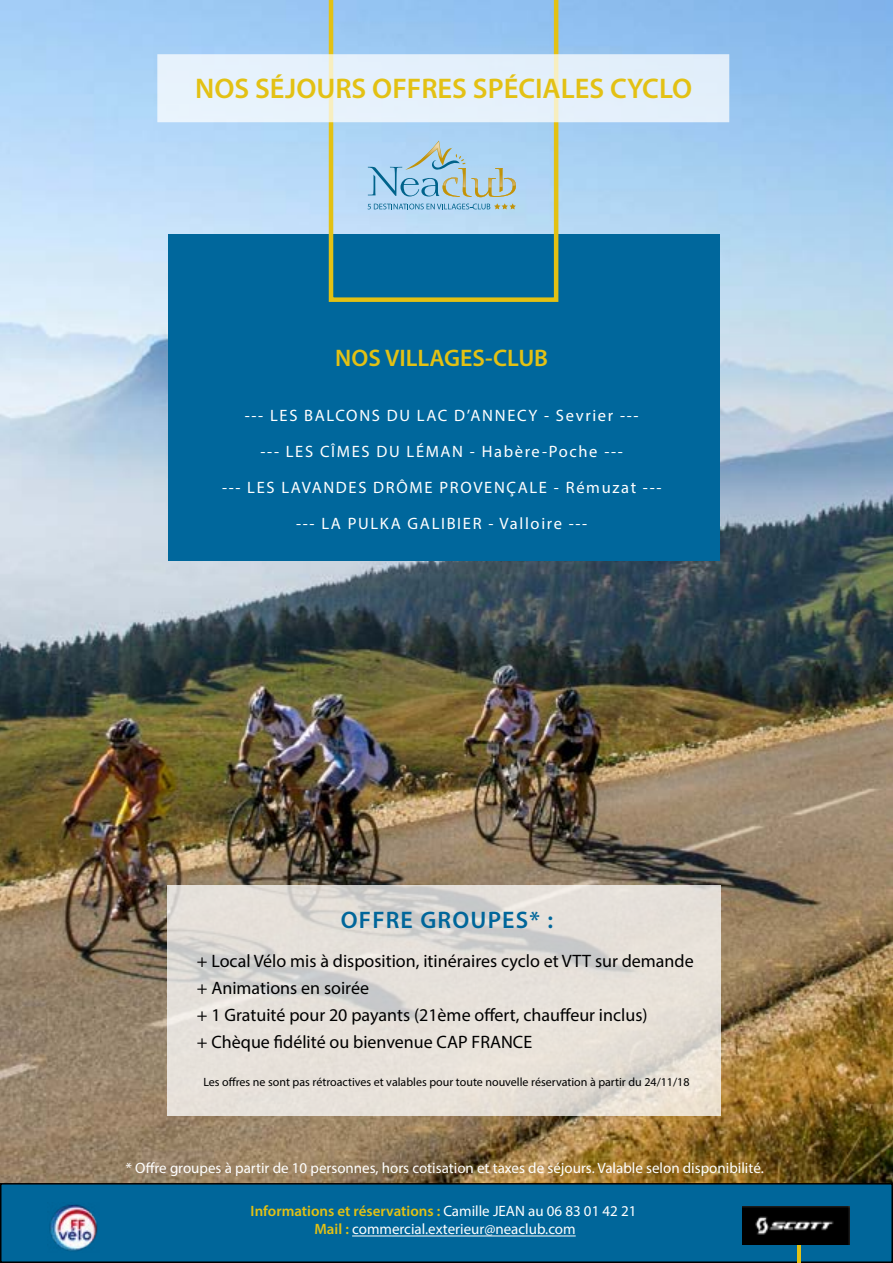
<style>
.page{position:relative;width:893px;height:1263px;background:#fff}
.page>*{position:absolute;margin:0;border:0;box-sizing:border-box;transform-origin:0 0}
.t1{font:600 28.5px "Myriad Pro";color:#e3c114}
.t2{font:600 24px "Myriad Pro";color:#e3c114}
.t3{font:600 24px "Myriad Pro";letter-spacing:.05em;color:#00669a}
.t4{font:18px/27px "Myriad Pro";color:#000}
.t5{font:16.5px/36px "Myriad Pro";letter-spacing:.1em;color:#fff;text-align:center}
.t6{font:15px/18px "Myriad Pro";color:#fff;text-align:center}
.t7{font:12px "Myriad Pro";color:#000}
.s1{font-weight:600;color:#e3c114}
</style>
<div class="page">
<img style="left:0;top:0;width:893px;height:1183px">
<div style="left:168px;top:234px;width:551px;height:326px;background:#00679c"></div>
<svg style="left:329px;top:0;width:229px;height:302px"></svg>
<svg style="left:167px;top:885px;width:553px;height:231px;background:#e2ddd7"></svg>
<svg style="left:368px;top:140px;width:148px;height:57px;background:#a8cbde"></svg>
<svg style="left:368px;top:203px;width:148px;height:6px"></svg>
<div style="left:1px;top:1184px;width:891px;height:78px;background:#00669a"></div>
<div style="left:0;top:1183px;width:893px;height:80px;border:2px solid #000"></div>
<hr style="left:352px;top:1235px;width:224px;height:1px;background:#fff">
<hr style="left:797px;top:1209px;width:3px;height:53px;background:#e3c114">
<img style="left:49px;top:1204px;width:49px;height:47px">
<img style="left:742px;top:1207px;width:108px;height:38px">
<div style="left:157px;top:54px;width:572px;height:68px;background:#e5f1fc;border:2px solid #fff"></div>
<h1 class="t1" style="left:195px;top:70px;width:498px">NOS SÉJOURS OFFRES SPÉCIALES CYCLO</h1>
<h2 class="t2" style="left:335px;top:342px;width:214px">NOS VILLAGES-CLUB</h2>
<p class="t5" style="left:222px;top:397px;width:441px">--- LES BALCONS DU LAC D’ANNECY - Sevrier ---<br>--- LES CÎMES DU LÉMAN - Habère-Poche ---<br>--- LES LAVANDES DRÔME PROVENÇALE - Rémuzat --- --- LA PULKA GALIBIER - Valloire ---</p>
<h2 class="t3" style="left:341px;top:905px;width:214px">OFFRE GROUPES* :</h2>
<p class="t4" style="left:197px;top:947px;width:498px">+ Local Vélo mis à disposition, itinéraires cyclo et VTT sur demande + Animations en soirée<br>+ 1 Gratuité pour 20 payants (21ème offert, chauffeur inclus)<br>+ Chèque fidélité ou bienvenue CAP FRANCE</p>
<p class="t7" style="left:203px;top:1074px;width:488px">Les offres ne sont pas rétroactives et valables pour toute nouvelle réservation à partir du 24/11/18</p>
<p class="t6" style="left:126px;top:1158px;width:639px">* Offre groupes à partir de 10 personnes, hors cotisation et taxes de séjours. Valable selon disponibilité.</p>
<p class="t6" style="left:251px;top:1202px;width:387px"><span class="s1">Informations et réservations :</span> Camille JEAN au 06 83 01 42 21<br><span class="s1">Mail :</span> commercial.exterieur@neaclub.com</p>
</div>
